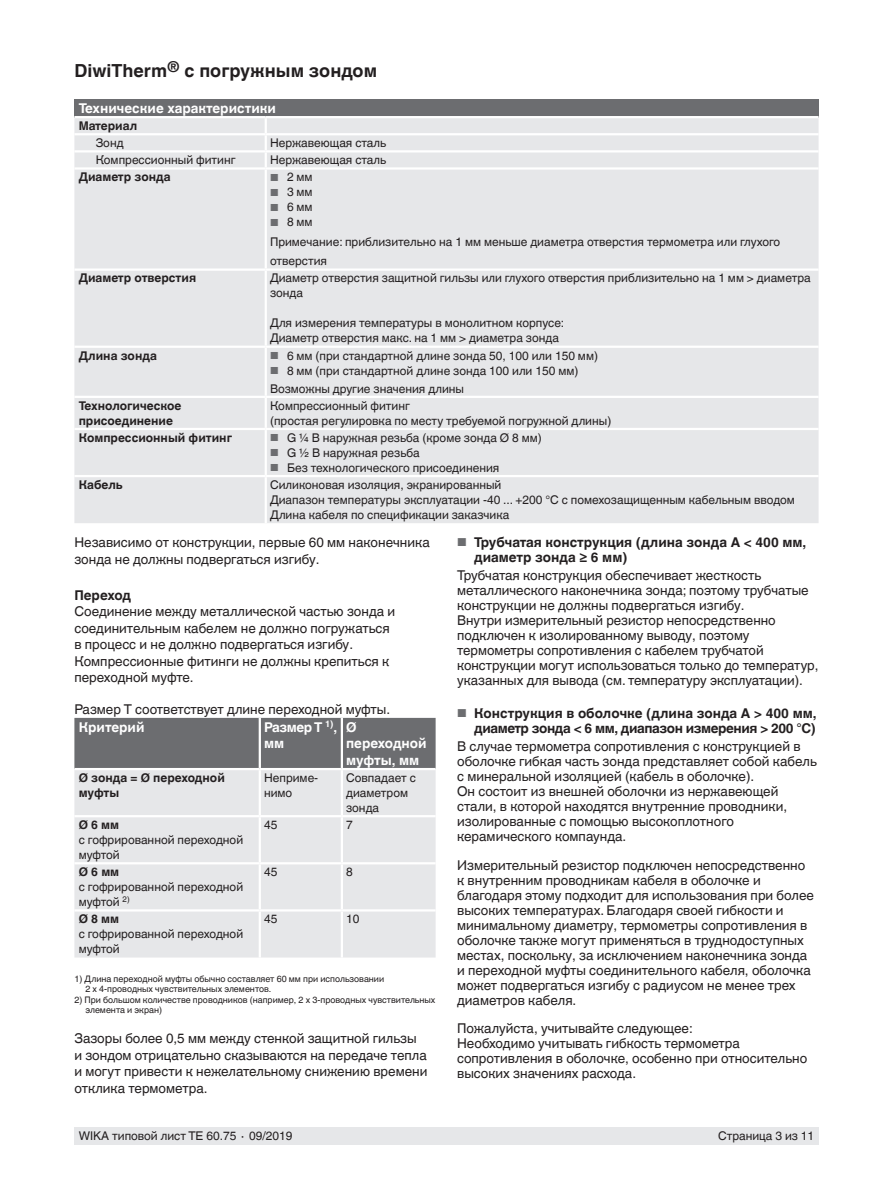
<style>
.page{position:relative;width:893px;height:1188px;background:#fff}
.page>*{position:absolute;margin:0;border:0;box-sizing:border-box;transform-origin:0 0}
.t1{font:700 18px "Helvetica World";color:#231f20}
.t2{font:13.5px/15px "Helvetica World";color:#231f20}
.t3{font:700 13.5px/15px "Helvetica World";letter-spacing:-.025em;color:#231f20;text-align:right}
.t4{font:700 13.5px/15px "Helvetica World";color:#231f20}
.t5{font:700 13.5px/16.5px "Helvetica World";color:#fff}
.t6{font:700 13.5px/16.5px "Helvetica World";letter-spacing:-.03em;color:#fff}
.t7{font:12px/15px "Helvetica World";color:#231f20}
.t8{font:700 12px/15px "Helvetica World";color:#231f20}
.t9{font:9px/10.5px "Helvetica World";color:#231f20}
.s1{font-size:10.2px;color:#6c6d70}
.s2{font-weight:400;font-size:11.55px;color:#6c6d70}
</style>
<div class="page">
<div style="left:74px;top:1128px;width:745px;height:17px;background:#e6e7e9"></div>
<div style="left:74px;top:99px;width:745px;height:18px;background:#6c6d70"></div>
<div style="left:74px;top:118px;width:745px;height:405px;background:#e6e7e9"></div>
<hr style="left:74px;top:116px;width:192px;height:2px;background:#fff">
<hr style="left:266px;top:116px;width:553px;height:2px;background:#fff">
<hr style="left:74px;top:133px;width:192px;height:2px;background:#fff">
<hr style="left:266px;top:133px;width:553px;height:2px;background:#fff">
<hr style="left:74px;top:150px;width:192px;height:3px;background:#fff">
<hr style="left:266px;top:150px;width:553px;height:3px;background:#fff">
<hr style="left:74px;top:396px;width:192px;height:2px;background:#fff">
<hr style="left:266px;top:396px;width:553px;height:2px;background:#fff">
<hr style="left:265px;top:398px;width:2px;height:30px;background:#fff">
<hr style="left:74px;top:428px;width:192px;height:2px;background:#fff">
<hr style="left:266px;top:428px;width:553px;height:2px;background:#fff">
<hr style="left:265px;top:430px;width:2px;height:45px;background:#fff">
<hr style="left:74px;top:475px;width:192px;height:2px;background:#fff">
<hr style="left:266px;top:475px;width:553px;height:2px;background:#fff">
<hr style="left:265px;top:477px;width:2px;height:46px;background:#fff">
<svg style="left:265px;top:118px;width:2px;height:49px"></svg>
<hr style="left:74px;top:167px;width:192px;height:3px;background:#fff">
<hr style="left:266px;top:167px;width:553px;height:3px;background:#fff">
<hr style="left:265px;top:170px;width:2px;height:98px;background:#fff">
<hr style="left:74px;top:268px;width:192px;height:3px;background:#fff">
<hr style="left:266px;top:268px;width:553px;height:3px;background:#fff">
<hr style="left:265px;top:271px;width:2px;height:75px;background:#fff">
<hr style="left:74px;top:346px;width:192px;height:2px;background:#fff">
<hr style="left:266px;top:346px;width:553px;height:2px;background:#fff">
<hr style="left:265px;top:348px;width:2px;height:48px;background:#fff">
<div style="left:74px;top:718px;width:362px;height:50px;background:#6c6d70"></div>
<div style="left:74px;top:770px;width:362px;height:188px;background:#e6e7e9"></div>
<hr style="left:259px;top:718px;width:2px;height:50px;background:#fff">
<hr style="left:341px;top:718px;width:2px;height:50px;background:#fff">
<hr style="left:259px;top:770px;width:2px;height:45px;background:#fff">
<hr style="left:341px;top:770px;width:2px;height:45px;background:#fff">
<hr style="left:74px;top:815px;width:186px;height:2px;background:#fff">
<hr style="left:260px;top:815px;width:82px;height:2px;background:#fff">
<hr style="left:259px;top:817px;width:2px;height:45px;background:#fff">
<hr style="left:342px;top:815px;width:94px;height:2px;background:#fff">
<hr style="left:341px;top:817px;width:2px;height:45px;background:#fff">
<hr style="left:74px;top:862px;width:186px;height:2px;background:#fff">
<hr style="left:260px;top:862px;width:82px;height:2px;background:#fff">
<hr style="left:259px;top:864px;width:2px;height:45px;background:#fff">
<hr style="left:342px;top:862px;width:94px;height:2px;background:#fff">
<hr style="left:341px;top:864px;width:2px;height:45px;background:#fff">
<hr style="left:74px;top:909px;width:186px;height:3px;background:#fff">
<hr style="left:260px;top:909px;width:82px;height:3px;background:#fff">
<hr style="left:259px;top:912px;width:2px;height:46px;background:#fff">
<hr style="left:342px;top:909px;width:94px;height:3px;background:#fff">
<hr style="left:341px;top:912px;width:2px;height:46px;background:#fff">
<h1 class="t1" style="left:74px;top:60px;width:304px">DiwiTherm<sup>®</sup> с погружным зондом</h1>
<p class="t5" style="left:79px;top:100px;width:199px">Технические характеристики</p>
<p class="t8" style="left:79px;top:118px;width:60px">Материал</p>
<p class="t7" style="left:96px;top:135px;width:29px">Зонд</p>
<p class="t7" style="left:270px;top:135px;width:118px">Нержавеющая сталь</p>
<p class="t7" style="left:96px;top:153px;width:141px">Компрессионный фитинг</p>
<p class="t7" style="left:270px;top:153px;width:118px">Нержавеющая сталь</p>
<p class="t8" style="left:79px;top:170px;width:94px">Диаметр зонда</p>
<p class="t7" style="left:270px;top:170px;width:44px"><span class="s1">■</span> 2 мм</p>
<p class="t7" style="left:270px;top:185px;width:44px"><span class="s1">■</span> 3 мм</p>
<p class="t7" style="left:270px;top:200px;width:44px"><span class="s1">■</span> 6 мм</p>
<p class="t7" style="left:270px;top:212px;width:512px;line-height:19.5px"><span class="s1">■</span> 8 мм<br>Примечание: приблизительно на 1 мм меньше диаметра отверстия термометра или глухого отверстия</p>
<p class="t8" style="left:79px;top:271px;width:119px">Диаметр отверстия</p>
<p class="t7" style="left:270px;top:271px;width:542px">Диаметр отверстия защитной гильзы или глухого отверстия приблизительно на 1 мм &gt; диаметра зонда</p>
<p class="t7" style="left:270px;top:316px;width:296px">Для измерения температуры в монолитном корпусе:<br>Диаметр отверстия макс. на 1 мм &gt; диаметра зонда</p>
<p class="t8" style="left:79px;top:348px;width:80px">Длина зонда</p>
<p class="t7" style="left:270px;top:348px;width:329px"><span class="s1">■</span> 6 мм (при стандартной длине зонда 50, 100 или 150 мм)</p>
<p class="t7" style="left:270px;top:361px;width:310px;line-height:18px"><span class="s1">■</span> 8 мм (при стандартной длине зонда 100 или 150 мм)<br>Возможны другие значения длины</p>
<p class="t8" style="left:79px;top:398px;width:104px">Технологическое присоединение</p>
<p class="t7" style="left:270px;top:398px;width:343px">Компрессионный фитинг<br>(простая регулировка по месту требуемой погружной длины)</p>
<p class="t8" style="left:79px;top:430px;width:155px">Компрессионный фитинг</p>
<p class="t7" style="left:270px;top:430px;width:273px"><span class="s1">■</span> G ¼ B наружная резьба (кроме зонда Ø 8 мм)</p>
<p class="t7" style="left:270px;top:445px;width:151px"><span class="s1">■</span> G ½ B наружная резьба</p>
<p class="t7" style="left:270px;top:460px;width:231px"><span class="s1">■</span> Без технологического присоединения</p>
<p class="t8" style="left:79px;top:477px;width:46px">Кабель</p>
<p class="t7" style="left:270px;top:477px;width:526px">Силиконовая изоляция, экранированный<br>Диапазон температуры эксплуатации -40 ... +200 °C с помехозащищенным кабельным вводом<br>Длина кабеля по спецификации заказчика</p>
<p class="t4" style="left:474px;top:535px;width:334px;text-indent:-17px"><span class="s2">■</span> Трубчатая конструкция (длина зонда A &lt; 400 мм, диаметр зонда ≥ 6 мм)</p>
<p class="t2" style="left:457px;top:568px;width:363px">Трубчатая конструкция обеспечивает жесткость металлического наконечника зонда; поэтому трубчатые конструкции не должны подвергаться изгибу.<br>Внутри измерительный резистор непосредственно подключен к изолированному выводу, поэтому термометры сопротивления с кабелем трубчатой конструкции могут использоваться только до температур, указанных для вывода (см. температуру эксплуатации).</p>
<p class="t3" style="left:457px;top:706px;width:361px"><span class="s2">■</span> Конструкция в оболочке (длина зонда A &gt; 400 мм, диаметр зонда &lt; 6 мм, диапазон измерения &gt; 200 °C)</p>
<p class="t2" style="left:457px;top:739px;width:361px">В случае термометра сопротивления с конструкцией в оболочке гибкая часть зонда представляет собой кабель с минеральной изоляцией (кабель в оболочке).<br>Он состоит из внешней оболочки из нержавеющей стали, в которой находятся внутренние проводники, изолированные с помощью высокоплотного керамического компаунда.</p>
<p class="t2" style="left:457px;top:857px;width:358px">Измерительный резистор подключен непосредственно к внутренним проводникам кабеля в оболочке и благодаря этому подходит для использования при более высоких температурах. Благодаря своей гибкости и минимальному диаметру, термометры сопротивления в оболочке также могут применяться в труднодоступных местах, поскольку, за исключением наконечника зонда и переходной муфты соединительного кабеля, оболочка может подвергаться изгибу с радиусом не менее трех диаметров кабеля.</p>
<p class="t2" style="left:457px;top:1021px;width:352px">Пожалуйста, учитывайте следующее:<br>Необходимо учитывать гибкость термометра сопротивления в оболочке, особенно при относительно высоких значениях расхода.</p>
<p class="t2" style="left:74px;top:534px;width:357px;line-height:16.5px">Независимо от конструкции, первые 60 мм наконечника зонда не должны подвергаться изгибу.</p>
<p class="t4" style="left:74px;top:587px;width:58px">Переход</p>
<p class="t2" style="left:74px;top:603px;width:322px;line-height:16.5px">Соединение между металлической частью зонда и соединительным кабелем не должно погружаться в процесс и не должно подвергаться изгибу.<br>Компрессионные фитинги не должны крепиться к переходной муфте.</p>
<p class="t2" style="left:74px;top:701px;width:317px">Размер T соответствует длине переходной муфты.</p>
<p class="t5" style="left:79px;top:719px;width:67px">Критерий</p>
<p class="t6" style="left:264px;top:719px;width:75px">Размер T <sup>1)</sup>, мм</p>
<p class="t5" style="left:346px;top:719px;width:82px">Ø переходной муфты, мм</p>
<p class="t8" style="left:79px;top:770px;width:148px">Ø зонда = Ø переходной муфты</p>
<p class="t7" style="left:264px;top:770px;width:56px">Неприме&shy;нимо</p>
<p class="t7" style="left:346px;top:770px;width:71px">Совпадает с диаметром зонда</p>
<p class="t8" style="left:79px;top:817px;width:42px">Ø 6 мм</p>
<p class="t7" style="left:79px;top:832px;width:166px">с гофрированной переходной муфтой</p>
<p class="t7" style="left:264px;top:817px;width:15px">45</p>
<p class="t7" style="left:346px;top:817px;width:8px">7</p>
<p class="t8" style="left:79px;top:865px;width:42px">Ø 6 мм</p>
<p class="t7" style="left:79px;top:880px;width:166px">с гофрированной переходной муфтой <sup>2)</sup></p>
<p class="t7" style="left:264px;top:865px;width:15px">45</p>
<p class="t7" style="left:346px;top:865px;width:8px">8</p>
<p class="t8" style="left:79px;top:912px;width:42px">Ø 8 мм</p>
<p class="t7" style="left:79px;top:927px;width:166px">с гофрированной переходной муфтой</p>
<p class="t7" style="left:264px;top:912px;width:15px">45</p>
<p class="t7" style="left:346px;top:912px;width:15px">10</p>
<p class="t9" style="left:85px;top:973px;width:300px;text-indent:-11px">1) Длина переходной муфты обычно составляет 60 мм при использовании<br>2 x 4-проводных чувствительных элементов.</p>
<p class="t9" style="left:85px;top:994px;width:351px;text-indent:-11px">2) При большом количестве проводников (например, 2 x 3-проводных чувствительных элемента и экран)</p>
<p class="t2" style="left:74px;top:1030px;width:355px;line-height:16.5px">Зазоры более 0,5 мм между стенкой защитной гильзы и зондом отрицательно сказываются на передаче тепла и могут привести к нежелательному снижению времени отклика термометра.</p>
<p class="t7" style="left:79px;top:1129px;width:215px">WIKA типовой лист TE 60.75 ∙ 09/2019</p>
<p class="t7" style="left:718px;top:1129px;width:98px">Страница 3 из 11</p>
</div>
